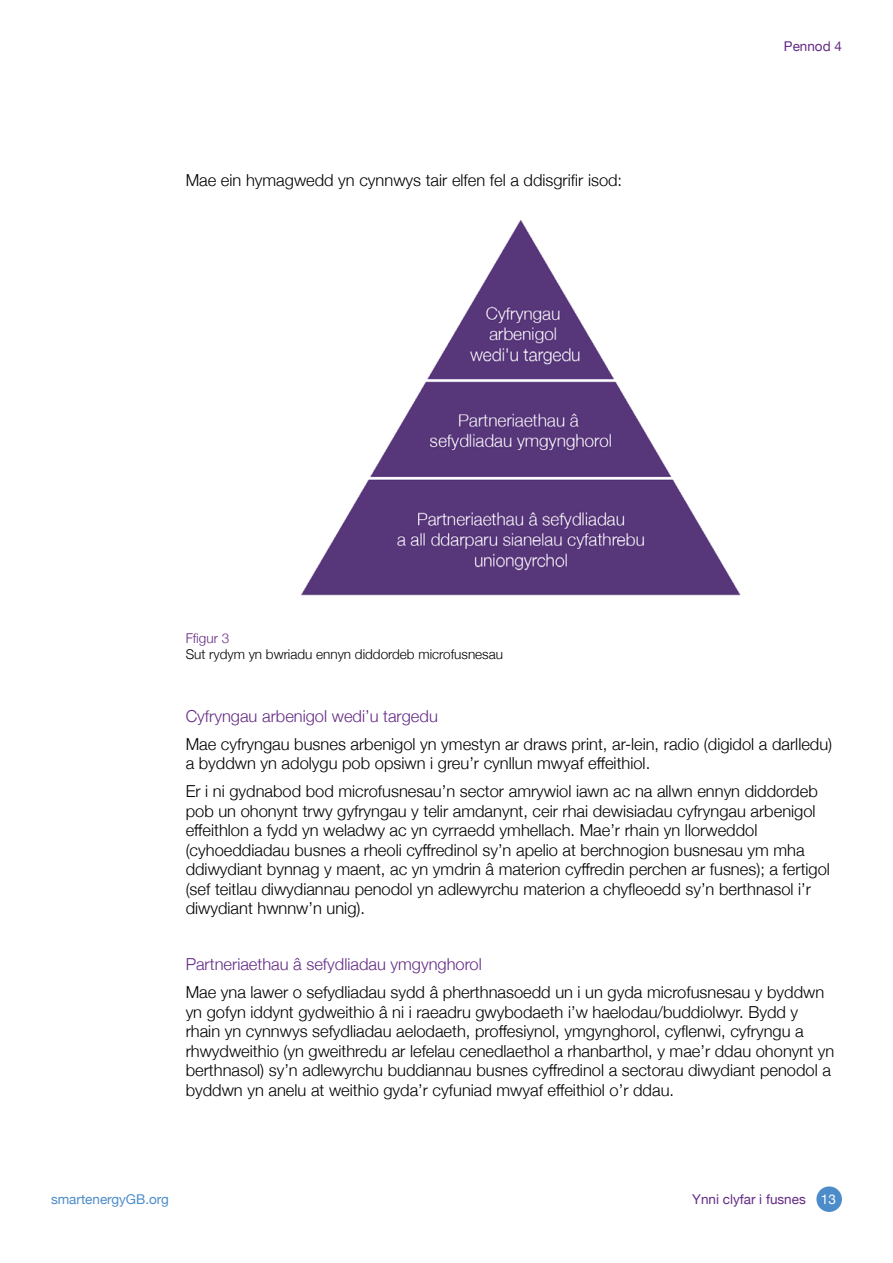
<style>
.page{position:relative;width:893px;height:1263px;background:#fff}
.page>*{position:absolute;margin:0;border:0;box-sizing:border-box;transform-origin:0 0}
.t1{font:300 16.5px/19.5px "Helvetica Neue";color:#000}
.t2{font:300 16.5px "Helvetica Neue";color:#642a85}
.t3{font:300 13.5px "Helvetica Neue";color:#000}
.t4{font:13.5px "Helvetica Neue";color:#642a85}
.t5{font:13.5px "Helvetica Neue";color:#4d8cca}
.t6{font:300 13.5px "Helvetica Neue";color:#642a85}
.t7{font:13.5px "Helvetica Neue";color:#fff}
</style>
<div class="page">
<div style="left:816px;top:1186px;width:26px;height:26px;background:#4d8cca;border-radius:50%"></div>
<img style="left:301px;top:220px;width:440px;height:376px">
<p class="t1" style="left:186px;top:169px;width:438px">Mae ein hymagwedd yn cynnwys tair elfen fel a ddisgrifir isod:</p>
<p class="t4" style="left:784px;top:36px;width:60px">Pennod 4</p>
<p class="t6" style="left:186px;top:627px;width:45px">Ffigur 3</p>
<p class="t3" style="left:186px;top:643px;width:319px">Sut rydym yn bwriadu ennyn diddordeb microfusnesau</p>
<p class="t2" style="left:186px;top:703px;width:254px">Cyfryngau arbenigol wedi’u targedu</p>
<p class="t1" style="left:186px;top:733px;width:648px">Mae cyfryngau busnes arbenigol yn ymestyn ar draws print, ar-lein, radio (digidol a darlledu) a byddwn yn adolygu pob opsiwn i greu’r cynllun mwyaf effeithiol.</p>
<p class="t1" style="left:186px;top:780px;width:646px">Er i ni gydnabod bod microfusnesau’n sector amrywiol iawn ac na allwn ennyn diddordeb pob un ohonynt trwy gyfryngau y telir amdanynt, ceir rhai dewisiadau cyfryngau arbenigol effeithlon a fydd yn weladwy ac yn cyrraedd ymhellach. Mae’r rhain yn llorweddol (cyhoeddiadau busnes a rheoli cyffredinol sy’n apelio at berchnogion busnesau ym mha ddiwydiant bynnag y maent, ac yn ymdrin â materion cyffredin perchen ar fusnes); a fertigol (sef teitlau diwydiannau penodol yn adlewyrchu materion a chyfleoedd sy’n berthnasol i’r diwydiant hwnnw’n unig).</p>
<p class="t2" style="left:186px;top:951px;width:298px">Partneriaethau â sefydliadau ymgynghorol</p>
<p class="t1" style="left:186px;top:981px;width:650px">Mae yna lawer o sefydliadau sydd â pherthnasoedd un i un gyda microfusnesau y byddwn yn gofyn iddynt gydweithio â ni i raeadru gwybodaeth i’w haelodau/buddiolwyr. Bydd y rhain yn cynnwys sefydliadau aelodaeth, proffesiynol, ymgynghorol, cyflenwi, cyfryngu a rhwydweithio (yn gweithredu ar lefelau cenedlaethol a rhanbarthol, y mae’r ddau ohonynt yn berthnasol) sy’n adlewyrchu buddiannau busnes cyffredinol a sectorau diwydiant penodol a byddwn yn anelu at weithio gyda’r cyfuniad mwyaf effeithiol o’r ddau.</p>
<p class="t5" style="left:51px;top:1189px;width:119px">smartenergyGB.org</p>
<p class="t7" style="left:821px;top:1189px;width:17px">13</p>
<p class="t4" style="left:692px;top:1189px;width:115px">Ynni clyfar i fusnes</p>
</div>
